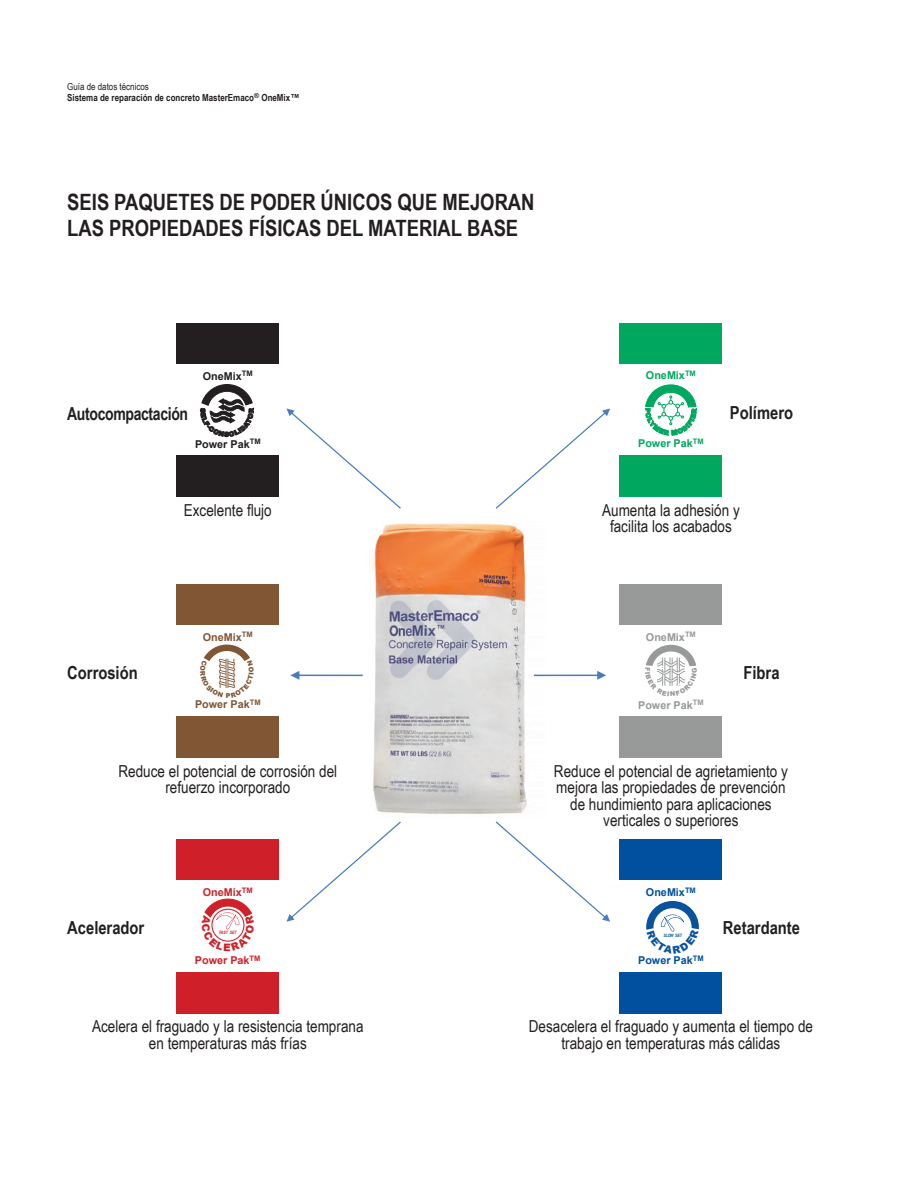
<style>
.page{position:relative;width:918px;height:1188px;background:#fff}
.page>*{position:absolute;margin:0;border:0;box-sizing:border-box;transform-origin:0 0}
.Headers_no_Rule{font:700 22.5px/25.5px "Arial Narrow";color:#231f20}
.Body_Copy__indent{font:700 18px "Arial Narrow";color:#231f20}
.Body_Copy__indent-2{font:700 18px "Arial Narrow";letter-spacing:-.02em;color:#231f20;scale:.95 1}
.Body_Copy__indent-3{font:16.5px/16.5px "Arial Narrow";color:#231f20;text-align:center}
.t1{font:700 10.8px "Arial";color:#cf202a}
.t2{font:700 10.8px "Arial";color:#01509f}
.t3{font:700 10.8px "Arial";color:#989a9a}
.t4{font:700 10.8px "Arial";color:#231f20}
.t5{font:700 10.8px "Arial";color:#00a75f}
.t6{font:700 10.8px "Arial";color:#805635}
.t7{font:700 9.75px/11.2px "Arial Narrow";color:#231f20}
.t8{font:900 6.45px "Arial";color:#231f20}
.t9{font:italic 700 4.5px "Arial Narrow";color:#d0202a;scale:.94 1}
.t10{font:italic 700 4.5px "Arial Narrow";letter-spacing:-.055em;color:#09529d;scale:.94 1}
.s1{font-weight:400}
.s2{font-family:"Arial"}
</style>
<div class="page">
<div style="left:177px;top:839px;width:102px;height:41px;background:#cf202a"></div>
<div style="left:177px;top:972px;width:102px;height:41px;background:#cf202a"></div>
<div style="left:620px;top:839px;width:102px;height:41px;background:#01509f"></div>
<div style="left:620px;top:972px;width:102px;height:41px;background:#01509f"></div>
<div style="left:620px;top:584px;width:102px;height:40px;background:#989a9a"></div>
<div style="left:620px;top:717px;width:102px;height:41px;background:#989a9a"></div>
<div style="left:177px;top:323px;width:102px;height:40px;background:#231f20"></div>
<div style="left:177px;top:456px;width:102px;height:41px;background:#231f20"></div>
<div style="left:620px;top:323px;width:102px;height:40px;background:#00a75f"></div>
<div style="left:620px;top:456px;width:102px;height:41px;background:#00a75f"></div>
<div style="left:177px;top:584px;width:102px;height:40px;background:#805635"></div>
<div style="left:177px;top:717px;width:102px;height:41px;background:#805635"></div>
<img style="left:371px;top:523px;width:163px;height:300px">
<svg style="left:496px;top:822px;width:114px;height:100px"></svg>
<svg style="left:534px;top:671px;width:72px;height:9px"></svg>
<svg style="left:496px;top:409px;width:114px;height:100px"></svg>
<svg style="left:286px;top:822px;width:115px;height:100px"></svg>
<svg style="left:290px;top:671px;width:73px;height:9px"></svg>
<svg style="left:286px;top:409px;width:115px;height:100px"></svg>
<svg style="left:204px;top:899px;width:49px;height:43px"></svg>
<svg style="left:646px;top:901px;width:53px;height:31px"></svg>
<svg style="left:646px;top:645px;width:51px;height:41px"></svg>
<svg style="left:200px;top:384px;width:54px;height:53px"></svg>
<svg style="left:645px;top:385px;width:52px;height:51px"></svg>
<svg style="left:203px;top:645px;width:47px;height:43px"></svg>
<p class="t7" style="left:67px;top:80px;width:234px"><span class="s1">Guía de datos técnicos<br></span>Sistema de reparación de concreto MasterEmaco<sup>®</sup> OneMix<span class="s2">™</span></p>
<p class="Headers_no_Rule" style="left:67px;top:188px;width:469px">SEIS PAQUETES DE PODER ÚNICOS QUE MEJORAN<br>LAS PROPIEDADES FÍSICAS DEL MATERIAL BASE</p>
<p class="t4" style="left:203px;top:369px;width:51px">OneMix<sup>TM</sup></p>
<p class="t5" style="left:646px;top:369px;width:51px">OneMix<sup>TM</sup></p>
<p class="Body_Copy__indent-2" style="left:67px;top:400px;width:129px">Autocompactación</p>
<p class="Body_Copy__indent" style="left:730px;top:399px;width:65px">Polímero</p>
<p class="t8" style="left:224px;top:431px;width:6px">S</p>
<p class="t4" style="left:195px;top:437px;width:67px">Power Pak<sup>TM</sup></p>
<p class="t5" style="left:638px;top:436px;width:67px">Power Pak<sup>TM</sup></p>
<p class="Body_Copy__indent-3" style="left:184px;top:501px;width:89px">Excelente flujo</p>
<p class="Body_Copy__indent-3" style="left:602px;top:501px;width:139px">Aumenta la adhesión y facilita los acabados</p>
<p class="t6" style="left:203px;top:630px;width:51px">OneMix<sup>TM</sup></p>
<p class="t3" style="left:646px;top:630px;width:51px">OneMix<sup>TM</sup></p>
<p class="Body_Copy__indent" style="left:67px;top:659px;width:72px">Corrosión</p>
<p class="Body_Copy__indent" style="left:743px;top:659px;width:38px">Fibra</p>
<p class="t6" style="left:195px;top:697px;width:67px">Power Pak<sup>TM</sup></p>
<p class="t3" style="left:638px;top:698px;width:67px">Power Pak<sup>TM</sup></p>
<p class="Body_Copy__indent-3" style="left:118px;top:762px;width:220px">Reduce el potencial de corrosión del refuerzo incorporado</p>
<p class="Body_Copy__indent-3" style="left:554px;top:762px;width:235px">Reduce el potencial de agrietamiento y mejora las propiedades de prevención de hundimiento para aplicaciones verticales o superiores</p>
<p class="t1" style="left:203px;top:886px;width:51px">OneMix<sup>TM</sup></p>
<p class="t2" style="left:646px;top:886px;width:51px">OneMix<sup>TM</sup></p>
<p class="Body_Copy__indent" style="left:67px;top:914px;width:79px">Acelerador</p>
<p class="Body_Copy__indent" style="left:723px;top:914px;width:79px">Retardante</p>
<p class="t9" style="left:219px;top:929px;width:20px">FAST SET</p>
<p class="t10" style="left:664px;top:932px;width:21px">SLOW SET</p>
<p class="t1" style="left:195px;top:953px;width:67px">Power Pak<sup>TM</sup></p>
<p class="Body_Copy__indent-3" style="left:92px;top:1018px;width:273px">Acelera el fraguado y la resistencia temprana en temperaturas más frías</p>
<p class="t2" style="left:638px;top:953px;width:67px">Power Pak<sup>TM</sup></p>
<p class="Body_Copy__indent-3" style="left:529px;top:1018px;width:286px">Desacelera el fraguado y aumenta el tiempo de trabajo en temperaturas más cálidas</p>
</div>
